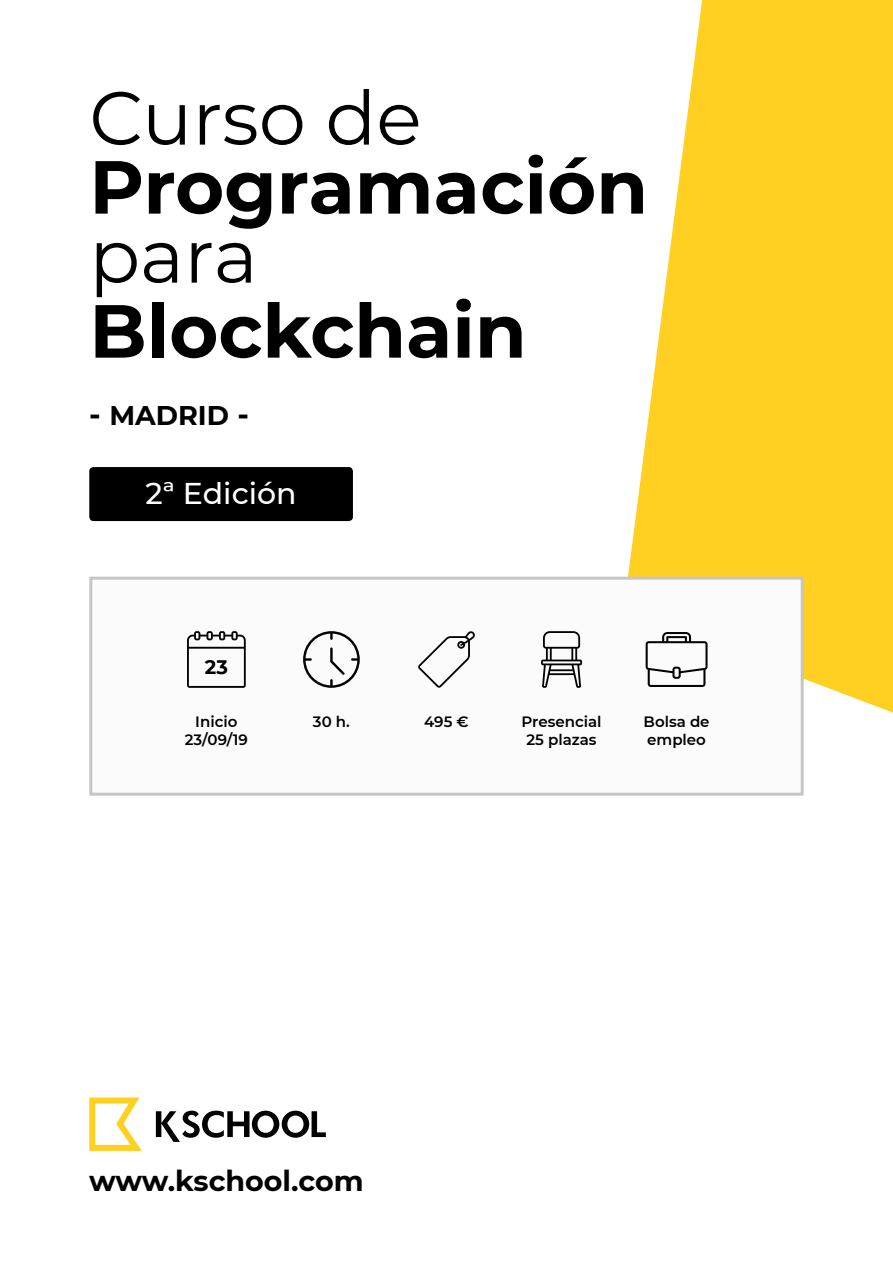
<style>
.page{position:relative;width:893px;height:1263px;background:#fff}
.page>*{position:absolute;margin:0;border:0;box-sizing:border-box;transform-origin:0 0}
.t1{font:700 75px "Montserrat";color:#000}
.t2{font:75px "Montserrat";color:#000}
.t3{font:500 30px "Montserrat";color:#fff}
.t4{font:700 28.5px "Montserrat";color:#000}
.t5{font:700 27px "Montserrat";color:#000}
.t6{font:700 19.5px "Montserrat";color:#000}
.t7{font:600 15px/18px "Montserrat";color:#000;text-align:center}
.s1{font-size:30px}
</style>
<div class="page">
<svg style="left:624px;top:0;width:269px;height:713px;background:#fed642"></svg>
<svg style="left:89px;top:1097px;width:53px;height:54px"></svg>
<svg style="left:156px;top:1110px;width:170px;height:32px"></svg>
<div style="left:89px;top:467px;width:264px;height:54px;background:#000;border-radius:4px"></div>
<div style="left:89px;top:577px;width:715px;height:219px;background:#fbfbfb;border:3px solid #c6c6c6"></div>
<svg style="left:303px;top:631px;width:57px;height:57px"></svg>
<svg style="left:541px;top:631px;width:41px;height:57px"></svg>
<svg style="left:646px;top:632px;width:62px;height:55px"></svg>
<svg style="left:187px;top:631px;width:59px;height:57px"></svg>
<svg style="left:418px;top:631px;width:57px;height:57px"></svg>
<h1 class="t2" style="left:89px;top:66px;width:334px">Curso de</h1>
<h1 class="t1" style="left:89px;top:133px;width:560px">Programación</h1>
<h1 class="t2" style="left:89px;top:204px;width:170px">para</h1>
<h1 class="t1" style="left:89px;top:277px;width:439px">Blockchain</h1>
<h3 class="t5" style="left:89px;top:395px;width:161px"><span class="s1">-</span> MADRID <span class="s1">-</span></h3>
<h2 class="t3" style="left:146px;top:472px;width:153px">2ª Edición</h2>
<h3 class="t6" style="left:205px;top:653px;width:25px">23</h3>
<p class="t7" style="left:185px;top:712px;width:65px">Inicio<br>23/09/19</p>
<p class="t7" style="left:313px;top:712px;width:38px">30 h.</p>
<p class="t7" style="left:424px;top:712px;width:46px">495 €</p>
<p class="t7" style="left:521px;top:712px;width:82px">Presencial<br>25 plazas</p>
<p class="t7" style="left:644px;top:712px;width:68px;text-align:left">Bolsa de empleo</p>
<h3 class="t4" style="left:89px;top:1160px;width:276px">www.kschool.com</h3>
</div>
